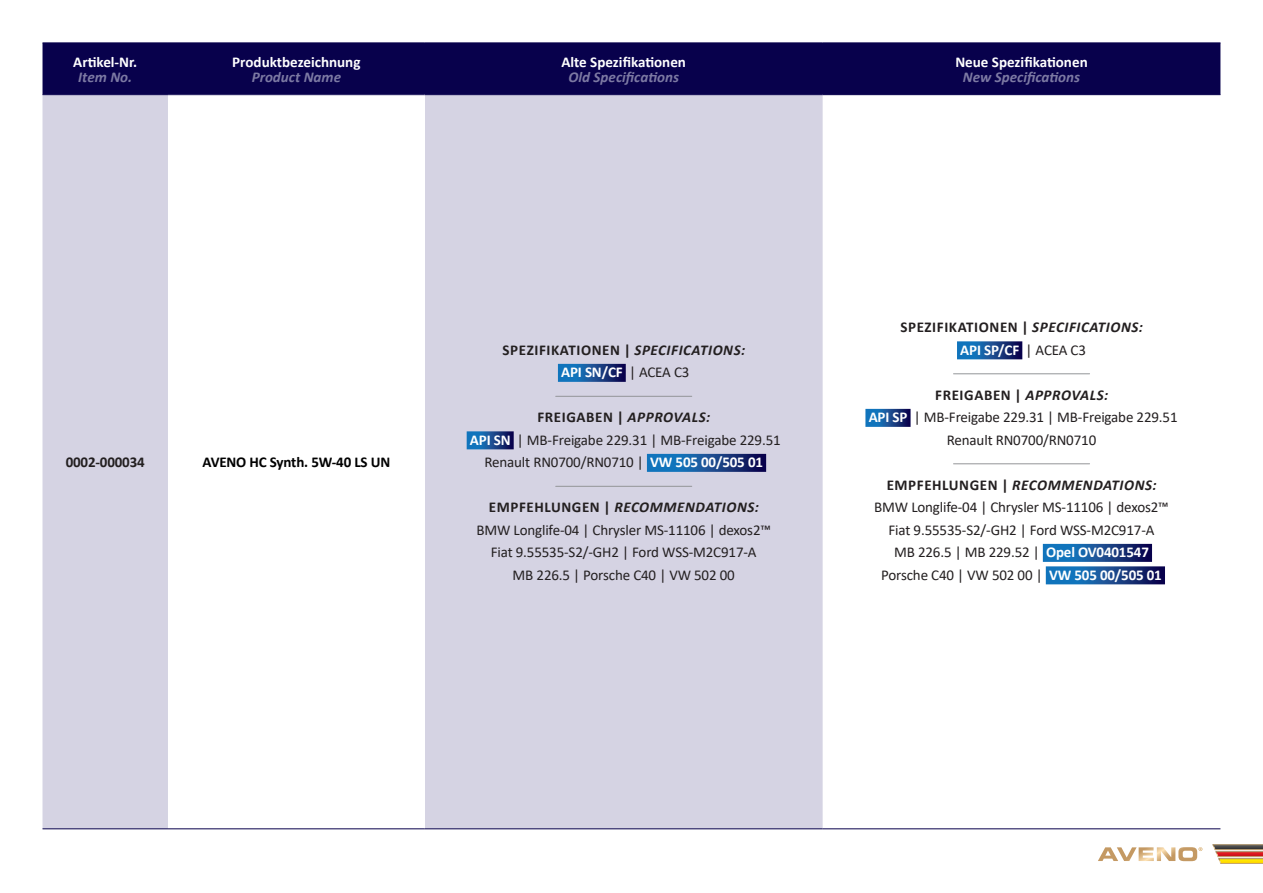
<style>
.page{position:relative;width:1263px;height:893px;background:#fff}
.page>*{position:absolute;margin:0;border:0;box-sizing:border-box;transform-origin:0 0}
.t1{font:15px/22.5px "Calibri";letter-spacing:-.01em;color:#231f20;text-align:center}
.t2{font:700 15px/22.5px "Calibri";letter-spacing:.04em;color:#231f20;text-align:center}
.t3{font:700 15px "Calibri";color:#fff}
.t4{font:italic 700 15px "Calibri";color:#7c79a3}
.t5{font:700 15px "Calibri";letter-spacing:-.01em;color:#000}
.t6{font:700 15px "Calibri";letter-spacing:-.01em;color:#231f20}
.s1{font-style:italic}
.s2{color:#fff}
.s3{font-weight:400}
.s4{font-weight:700}
.s5{font-weight:700;font-style:italic}
.s6{font-weight:700;color:#fff}
</style>
<div class="page">
<svg style="left:1212px;top:844px;width:51px;height:20px"></svg>
<svg style="left:1098px;top:847px;width:104px;height:14px"></svg>
<div style="left:43px;top:44px;width:1177px;height:50px;background:#08014c"></div>
<div style="left:43px;top:95px;width:780px;height:733px;background:#d5d3e3"></div>
<div style="left:168px;top:95px;width:257px;height:734px;background:#fff"></div>
<hr style="left:43px;top:43px;width:125px;height:1px;background:#08014c">
<hr style="left:168px;top:43px;width:257px;height:1px;background:#08014c">
<hr style="left:425px;top:43px;width:398px;height:1px;background:#08014c">
<hr style="left:823px;top:43px;width:397px;height:1px;background:#08014c">
<hr style="left:43px;top:94px;width:125px;height:1px;background:#08014c">
<hr style="left:43px;top:828px;width:125px;height:1px;background:#08014c">
<hr style="left:168px;top:94px;width:257px;height:1px;background:#08014c">
<hr style="left:168px;top:828px;width:257px;height:1px;background:#08014c">
<hr style="left:425px;top:94px;width:398px;height:1px;background:#08014c">
<hr style="left:425px;top:828px;width:398px;height:1px;background:#08014c">
<hr style="left:823px;top:94px;width:397px;height:1px;background:#08014c">
<hr style="left:823px;top:828px;width:397px;height:1px;background:#08014c">
<svg style="left:558px;top:364px;width:68px;height:18px"></svg>
<svg style="left:467px;top:431px;width:47px;height:18px"></svg>
<svg style="left:647px;top:454px;width:119px;height:18px"></svg>
<hr style="left:556px;top:396px;width:136px;height:1px;background:#939598">
<hr style="left:556px;top:486px;width:136px;height:1px;background:#939598">
<svg style="left:957px;top:341px;width:65px;height:18px"></svg>
<svg style="left:865px;top:409px;width:45px;height:18px"></svg>
<svg style="left:1043px;top:544px;width:109px;height:18px"></svg>
<svg style="left:1046px;top:566px;width:119px;height:18px"></svg>
<hr style="left:953px;top:373px;width:136px;height:1px;background:#939598">
<hr style="left:953px;top:463px;width:136px;height:1px;background:#939598">
<p class="t3" style="left:73px;top:51px;width:66px">Artikel-Nr.</p>
<p class="t4" style="left:78px;top:66px;width:55px">Item No.</p>
<p class="t3" style="left:232px;top:51px;width:130px">Produktbezeichnung</p>
<p class="t4" style="left:252px;top:66px;width:91px">Product Name</p>
<p class="t3" style="left:561px;top:51px;width:126px">Alte Spezifikationen</p>
<p class="t4" style="left:568px;top:66px;width:112px">Old Specifications</p>
<p class="t3" style="left:955px;top:51px;width:134px">Neue Spezifikationen</p>
<p class="t4" style="left:963px;top:66px;width:119px">New Specifications</p>
<p class="t6" style="left:66px;top:452px;width:81px">0002-000034</p>
<p class="t5" style="left:202px;top:452px;width:189px">AVENO HC Synth. 5W-40 LS UN</p>
<p class="t2" style="left:503px;top:338px;width:244px">SPEZIFIKATIONEN | <span class="s1">SPECIFICATIONS:<br></span><span class="s2">API SN/CF</span> <span class="s3">| ACEA C3</span></p>
<p class="t1" style="left:470px;top:406px;width:312px"><span class="s4">FREIGABEN |</span> <span class="s5">APPROVALS:<br></span><span class="s6">API SN</span> | MB-Freigabe 229.31 | MB-Freigabe 229.51<br>Renault RN0700/RN0710 | <span class="s6">VW 505 00/505 01</span></p>
<p class="t1" style="left:476px;top:496px;width:296px"><span class="s4">EMPFEHLUNGEN |</span> <span class="s5">RECOMMENDATIONS:<br></span>BMW Longlife-04 | Chrysler MS-11106 | dexos2™ Fiat 9.55535-S2/-GH2 | Ford WSS-M2C917-A<br>MB 226.5 | Porsche C40 | VW 502 00</p>
<p class="t2" style="left:900px;top:316px;width:244px">SPEZIFIKATIONEN | <span class="s1">SPECIFICATIONS:<br></span><span class="s2">API SP/CF</span> <span class="s3">| ACEA C3</span></p>
<p class="t1" style="left:869px;top:383px;width:310px"><span class="s4">FREIGABEN |</span> <span class="s5">APPROVALS:<br></span><span class="s6">API SP</span> | MB-Freigabe 229.31 | MB-Freigabe 229.51<br>Renault RN0700/RN0710</p>
<p class="t1" style="left:874px;top:473px;width:296px"><span class="s4">EMPFEHLUNGEN |</span> <span class="s5">RECOMMENDATIONS:<br></span>BMW Longlife-04 | Chrysler MS-11106 | dexos2™ Fiat 9.55535-S2/-GH2 | Ford WSS-M2C917-A<br>MB 226.5 | MB 229.52 | <span class="s6">Opel OV0401547<br></span>Porsche C40 | VW 502 00 | <span class="s6">VW 505 00/505 01</span></p>
</div>
